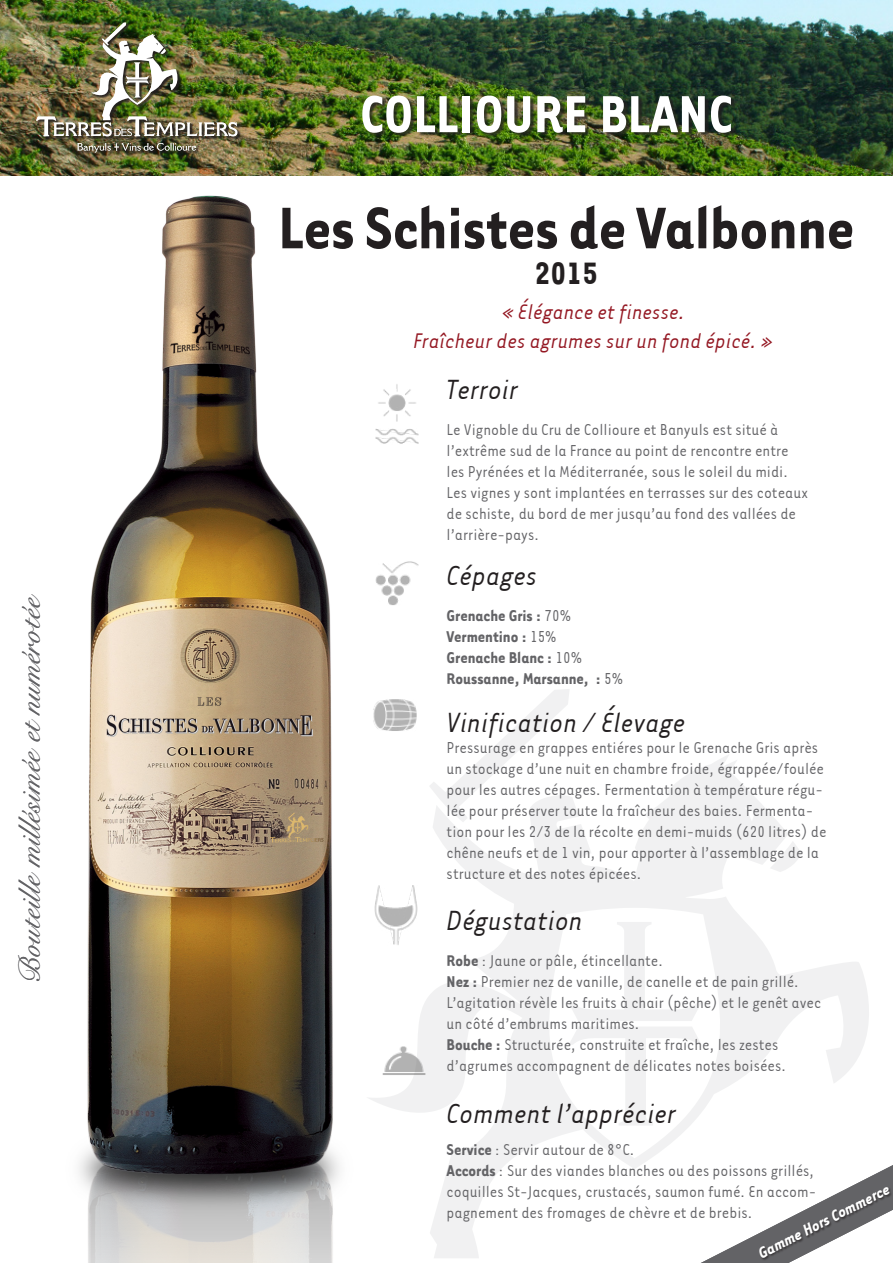
<style>
.page{position:relative;width:893px;height:1263px;background:#fff}
.page>*{position:absolute;margin:0;border:0;box-sizing:border-box;transform-origin:0 0}
.t1{font:700 67.5px "Tarzana Narrow New";color:#231f20}
.t2{font:700 60px "Tarzana Narrow New";color:#fff}
.t3{font:700 36px "Tarzana Narrow New";color:#231f20}
.t4{font:italic 31.5px "Tarzana Narrow";color:#231f20}
.t5{font:30px "Snell Roundhand Script";color:#636366}
.t6{font:italic 24px "Tarzana Narrow";color:#941823}
.t7{font:condensed 18px/21px "Tarzana";color:#636366}
.t8{font:700 condensed 18px/21px "Tarzana";color:#636366}
.t9{font:italic 700 18px "Tarzana Narrow";color:#fff}
.s1{font-weight:400}
.s2{font-weight:700}
</style>
<div class="page">
<img style="left:0;top:0;width:893px;height:175px">
<img style="left:36px;top:23px;width:201px;height:98px">
<svg style="left:701px;top:1165px;width:192px;height:98px"></svg>
<div style="left:759px;top:1187px;width:134px;height:74px;background:#231f20;opacity:.75"></div>
<svg style="left:487px;top:689px;width:82px;height:65px"></svg>
<svg style="left:380px;top:754px;width:490px;height:504px"></svg>
<svg style="left:770px;top:841px;width:31px;height:31px"></svg>
<div style="left:363px;top:97px;width:373px;height:41px;background:#231f20;opacity:.75"></div>
<img style="left:380px;top:384px;width:39px;height:60px">
<img style="left:380px;top:561px;width:39px;height:44px">
<img style="left:380px;top:699px;width:40px;height:65px">
<img style="left:380px;top:867px;width:42px;height:87px">
<img style="left:380px;top:1029px;width:49px;height:57px">
<img style="left:33px;top:121px;width:347px;height:1142px">
<p class="t5" style="left:13px;top:984px;width:392px;rotate:-90deg">Bouteille millésimée et numérotée</p>
<p class="t2" style="left:360px;top:77px;width:374px">COLLIOURE BLANC</p>
<p class="t1" style="left:278px;top:186px;width:578px">Les Schistes de Valbonne</p>
<p class="t3" style="left:535px;top:251px;width:65px">2015</p>
<p class="t6" style="left:502px;top:297px;width:186px">« Élégance et finesse.</p>
<p class="t6" style="left:414px;top:326px;width:362px">Fraîcheur des agrumes sur un fond épicé. »</p>
<p class="t4" style="left:447px;top:371px;width:73px">Terroir</p>
<p class="t7" style="left:447px;top:418px;width:333px">Le Vignoble du Cru de Collioure et Banyuls est situé à</p>
<p class="t7" style="left:447px;top:439px;width:363px">l’extrême sud de la France au point de rencontre entre les Pyrénées et la Méditerranée, sous le soleil du midi.<br>Les vignes y sont implantées en terrasses sur des coteaux de schiste, du bord de mer jusqu’au fond des vallées de l’arrière-pays.</p>
<p class="t4" style="left:447px;top:556px;width:93px">Cépages</p>
<p class="t8" style="left:447px;top:604px;width:126px">Grenache Gris : <span class="s1">70%</span></p>
<p class="t8" style="left:447px;top:625px;width:137px">Vermentino : <span class="s1">15%<br></span>Grenache Blanc : <span class="s1">10%</span></p>
<p class="t8" style="left:447px;top:667px;width:178px">Roussanne, Marsanne, : <span class="s1">5%</span></p>
<p class="t4" style="left:447px;top:703px;width:241px">Vinification / Élevage</p>
<p class="t7" style="left:447px;top:736px;width:381px">Pressurage en grappes entiéres pour le Grenache Gris après un stockage d’une nuit en chambre froide, égrappée/foulée pour les autres cépages. Fermentation à température régu&shy;lée pour préserver toute la fraîcheur des baies. Fermenta&shy;tion pour les 2/3 de la récolte en demi-muids (620 litres) de chêne neufs et de 1 vin, pour apporter à l’assemblage de la structure et des notes épicées.</p>
<p class="t4" style="left:447px;top:902px;width:138px">Dégustation</p>
<p class="t7" style="left:447px;top:949px;width:218px"><span class="s2">Robe</span> : Jaune or pâle, étincellante.</p>
<p class="t7" style="left:447px;top:970px;width:376px"><span class="s2">Nez :</span> Premier nez de vanille, de canelle et de pain grillé.<br>L’agitation révèle les fruits à chair (pêche) et le genêt avec un côté d’embrums maritimes.<br><span class="s2">Bouche :</span> Structurée, construite et fraîche, les zestes d’agrumes accompagnent de délicates notes boisées.</p>
<p class="t4" style="left:447px;top:1095px;width:231px">Comment l’apprécier</p>
<p class="t7" style="left:447px;top:1138px;width:190px"><span class="s2">Service</span> : Servir autour de 8°C.</p>
<p class="t7" style="left:447px;top:1159px;width:371px;text-align:justify"><span class="s2">Accords</span> : Sur des viandes blanches ou des poissons grillés, coquilles St-Jacques, crustacés, saumon fumé. En accom&shy;pagnement des fromages de chèvre et de brebis.</p>
<p class="t9" style="left:754px;top:1243px;width:147px;rotate:-27deg">Gamme Hors Commerce</p>
</div>
